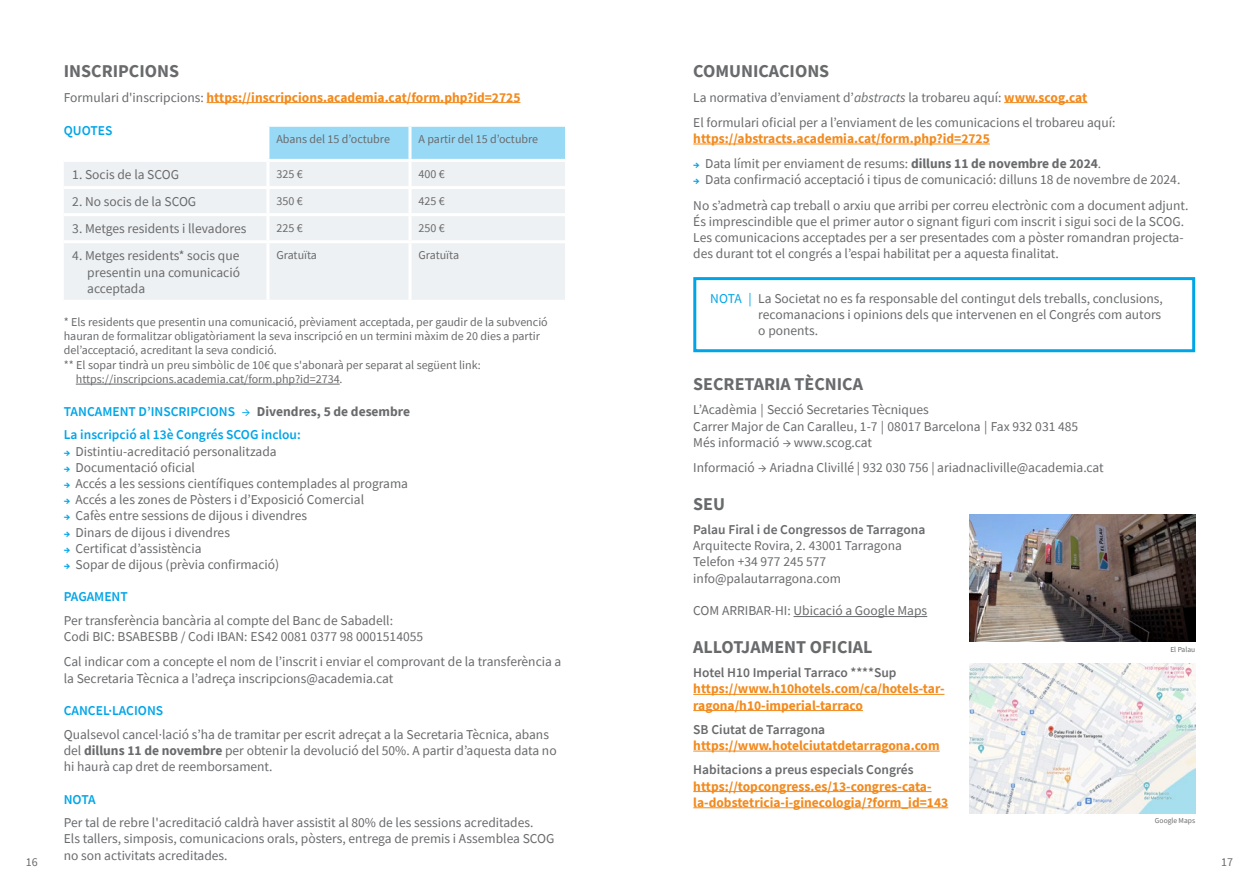
<style>
.page{position:relative;width:1259px;height:893px;background:#fff}
.page>*{position:absolute;margin:0;border:0;box-sizing:border-box;transform-origin:0 0}
.Títol_1{font:700 18px "Source Sans Pro";color:#696a6c}
.Text_base{font:13.5px/16.2px "Source Sans Pro";color:#696a6c}
.Text_base-2{font:700 13.5px/16.2px "Source Sans Pro";color:#f28a1d}
.Text_base-3{font:600 13.5px "Source Sans Pro";color:#696a6c}
.Text_base-4{font:600 13.5px "Source Sans Pro";color:#00a5e8}
.Text_base-5{font:12px/14.4px "Source Sans Pro";color:#696a6c}
.Text_base-6{font:7.5px "Source Sans Pro";color:#696a6c}
.s1{font-weight:400;color:#696a6c}
.s2{font-weight:400}
.s3{font-weight:700;color:#696a6c}
.s4{font-weight:700;font-size:10.5px;color:#00a5e8}
.s5{font-weight:700}
.s6{font-style:italic}
.s7{font-weight:700;color:#f28a1d}
.s8{color:#00a5e8}
</style>
<div class="page">
<hr style="left:207px;top:102px;width:313px;height:1px;background:#f28a1d">
<hr style="left:76px;top:384px;width:264px;height:1px;background:#696a6c">
<div style="left:269px;top:127px;width:296px;height:32px;background:#98d9f6"></div>
<div style="left:64px;top:162px;width:501px;height:138px;background:#eef1f3"></div>
<hr style="left:408px;top:127px;width:3px;height:32px;background:#fff">
<hr style="left:408px;top:162px;width:3px;height:24px;background:#fff">
<hr style="left:268px;top:186px;width:142px;height:3px;background:#fff">
<hr style="left:410px;top:186px;width:155px;height:3px;background:#fff">
<hr style="left:408px;top:189px;width:3px;height:24px;background:#fff">
<hr style="left:268px;top:213px;width:142px;height:3px;background:#fff">
<hr style="left:410px;top:213px;width:155px;height:3px;background:#fff">
<hr style="left:408px;top:216px;width:3px;height:24px;background:#fff">
<hr style="left:268px;top:240px;width:142px;height:3px;background:#fff">
<hr style="left:410px;top:240px;width:155px;height:3px;background:#fff">
<hr style="left:408px;top:243px;width:3px;height:57px;background:#fff">
<hr style="left:266px;top:162px;width:3px;height:24px;background:#fff">
<hr style="left:64px;top:186px;width:204px;height:3px;background:#fff">
<hr style="left:266px;top:189px;width:3px;height:24px;background:#fff">
<hr style="left:64px;top:213px;width:204px;height:3px;background:#fff">
<hr style="left:266px;top:216px;width:3px;height:24px;background:#fff">
<hr style="left:64px;top:240px;width:204px;height:3px;background:#fff">
<hr style="left:266px;top:243px;width:3px;height:57px;background:#fff">
<hr style="left:1004px;top:102px;width:83px;height:1px;background:#f28a1d">
<hr style="left:693px;top:144px;width:297px;height:1px;background:#f28a1d">
<hr style="left:793px;top:616px;width:134px;height:1px;background:#696a6c">
<hr style="left:693px;top:694px;width:251px;height:1px;background:#f28a1d">
<hr style="left:693px;top:710px;width:170px;height:1px;background:#f28a1d">
<hr style="left:693px;top:751px;width:246px;height:1px;background:#f28a1d">
<hr style="left:693px;top:791px;width:238px;height:1px;background:#f28a1d">
<hr style="left:693px;top:807px;width:255px;height:1px;background:#f28a1d">
<div style="left:693px;top:277px;width:502px;height:75px;border:3px solid #00a5e8"></div>
<img style="left:969px;top:514px;width:226px;height:128px">
<img style="left:969px;top:663px;width:226px;height:151px">
<p class="Títol_1" style="left:64px;top:59px;width:117px">INSCRIPCIONS</p>
<p class="Text_base-2" style="left:64px;top:89px;width:458px"><span class="s1">Formulari d'inscripcions:</span> https://inscripcions.academia.cat/form.php?id=2725</p>
<p class="Text_base-4" style="left:64px;top:122px;width:50px">QUOTES</p>
<p class="Text_base-5" style="left:276px;top:132px;width:115px">Abans del 15 d’octubre</p>
<p class="Text_base-5" style="left:418px;top:132px;width:121px">A partir del 15 d’octubre</p>
<p class="Text_base" style="left:72px;top:166px;width:108px">1. Socis de la SCOG</p>
<p class="Text_base-5" style="left:276px;top:167px;width:28px">325 €</p>
<p class="Text_base-5" style="left:418px;top:167px;width:28px">400 €</p>
<p class="Text_base" style="left:72px;top:193px;width:125px">2. No socis de la SCOG</p>
<p class="Text_base-5" style="left:276px;top:194px;width:28px">350 €</p>
<p class="Text_base-5" style="left:418px;top:194px;width:28px">425 €</p>
<p class="Text_base" style="left:72px;top:221px;width:176px">3. Metges residents i llevadores</p>
<p class="Text_base-5" style="left:276px;top:221px;width:28px">225 €</p>
<p class="Text_base-5" style="left:418px;top:221px;width:28px">250 €</p>
<p class="Text_base" style="left:87px;top:248px;width:154px;text-align:justify;text-indent:-15px">4. Metges residents* socis que presentin una comunicació acceptada</p>
<p class="Text_base-5" style="left:276px;top:248px;width:42px">Gratuïta</p>
<p class="Text_base-5" style="left:418px;top:248px;width:42px">Gratuïta</p>
<p class="Text_base-5" style="left:64px;top:314px;width:485px">* Els residents que presentin una comunicació, prèviament acceptada, per gaudir de la subvenció hauran de formalitzar obligatòriament la seva inscripció en un termini màxim de 20 dies a partir del’acceptació, acreditant la seva condició.</p>
<p class="Text_base-5" style="left:76px;top:358px;width:406px;text-indent:-12px">** El sopar tindrà un preu simbòlic de 10€ que s'abonarà per separat al següent link: https://inscripcions.academia.cat/form.php?id=2734.</p>
<p class="Text_base-4" style="left:64px;top:402px;width:348px">TANCAMENT D’INSCRIPCIONS <span class="s2">→</span> <span class="s3">Divendres, 5 de desembre</span></p>
<p class="Text_base-4" style="left:64px;top:426px;width:239px">La inscripció al 13è Congrés SCOG inclou:</p>
<p class="Text_base" style="left:64px;top:443px;width:214px"><span class="s4">→</span> Distintiu-acreditació personalitzada</p>
<p class="Text_base" style="left:64px;top:459px;width:133px"><span class="s4">→</span> Documentació oficial</p>
<p class="Text_base" style="left:64px;top:475px;width:346px"><span class="s4">→</span> Accés a les sessions científiques contemplades al programa</p>
<p class="Text_base" style="left:64px;top:491px;width:302px"><span class="s4">→</span> Accés a les zones de Pòsters i d’Exposició Comercial</p>
<p class="Text_base" style="left:64px;top:508px;width:245px"><span class="s4">→</span> Cafès entre sessions de dijous i divendres</p>
<p class="Text_base" style="left:64px;top:524px;width:168px"><span class="s4">→</span> Dinars de dijous i divendres</p>
<p class="Text_base" style="left:64px;top:540px;width:139px"><span class="s4">→</span> Certificat d’assistència</p>
<p class="Text_base" style="left:64px;top:556px;width:217px"><span class="s4">→</span> Sopar de dijous (prèvia confirmació)</p>
<p class="Text_base-4" style="left:64px;top:588px;width:66px">PAGAMENT</p>
<p class="Text_base" style="left:64px;top:612px;width:331px">Per transferència bancària al compte del Banc de Sabadell:</p>
<p class="Text_base" style="left:64px;top:629px;width:361px">Codi BIC: BSABESBB / Codi IBAN: ES42 0081 0377 98 0001514055</p>
<p class="Text_base" style="left:64px;top:654px;width:499px">Cal indicar com a concepte el nom de l’inscrit i enviar el comprovant de la transferència a la Secretaria Tècnica a l’adreça inscripcions@academia.cat</p>
<p class="Text_base-4" style="left:64px;top:702px;width:101px">CANCEL·LACIONS</p>
<p class="Text_base" style="left:64px;top:726px;width:494px">Qualsevol cancel·lació s’ha de tramitar per escrit adreçat a la Secretaria Tècnica, abans del <span class="s5">dilluns 11 de novembre</span> per obtenir la devolució del 50%. A partir d’aquesta data no hi haurà cap dret de reemborsament.</p>
<p class="Text_base-4" style="left:64px;top:790px;width:33px">NOTA</p>
<p class="Text_base" style="left:64px;top:815px;width:471px">Per tal de rebre l'acreditació caldrà haver assistit al 80% de les sessions acreditades.</p>
<p class="Text_base" style="left:64px;top:831px;width:492px">Els tallers, simposis, comunicacions orals, pòsters, entrega de premis i Assemblea SCOG no son activitats acreditades.</p>
<p class="Títol_1" style="left:693px;top:59px;width:137px">COMUNICACIONS</p>
<p class="Text_base" style="left:693px;top:89px;width:395px">La normativa d’enviament d’<span class="s6">abstracts</span> la trobareu aquí: <span class="s7">www.scog.cat</span></p>
<p class="Text_base" style="left:693px;top:114px;width:424px">El formulari oficial per a l’enviament de les comunicacions el trobareu aquí: <span class="s7">https://abstracts.academia.cat/form.php?id=2725</span></p>
<p class="Text_base" style="left:693px;top:156px;width:409px"><span class="s4">→</span> Data límit per enviament de resums: <span class="s5">dilluns 11 de novembre de 2024</span>.</p>
<p class="Text_base" style="left:693px;top:172px;width:488px"><span class="s4">→</span> Data confirmació acceptació i tipus de comunicació: dilluns 18 de novembre de 2024.</p>
<p class="Text_base" style="left:693px;top:197px;width:497px">No s’admetrà cap treball o arxiu que arribi per correu electrònic com a document adjunt.</p>
<p class="Text_base" style="left:693px;top:213px;width:492px">És imprescindible que el primer autor o signant figuri com inscrit i sigui soci de la SCOG.</p>
<p class="Text_base" style="left:693px;top:229px;width:492px">Les comunicacions acceptades per a ser presentades com a pòster romandran projecta&shy;des durant tot el congrés a l’espai habilitat per a aquesta finalitat.</p>
<p class="Text_base" style="left:758px;top:290px;width:406px;text-indent:-48px"><span class="s8">NOTA |</span> La Societat no es fa responsable del contingut dels treballs, conclusions, recomanacions i opinions dels que intervenen en el Congrés com autors o ponents.</p>
<p class="Títol_1" style="left:693px;top:372px;width:171px">SECRETARIA TÈCNICA</p>
<p class="Text_base" style="left:693px;top:402px;width:237px">L’Acadèmia | Secció Secretaries Tècniques</p>
<p class="Text_base" style="left:693px;top:418px;width:386px">Carrer Major de Can Caralleu, 1-7 | 08017 Barcelona | Fax 932 031 485</p>
<p class="Text_base" style="left:693px;top:434px;width:180px">Més informació → www.scog.cat</p>
<p class="Text_base" style="left:693px;top:459px;width:412px">Informació → Ariadna Clivillé | 932 030 756 | ariadnacliville@academia.cat</p>
<p class="Títol_1" style="left:693px;top:492px;width:33px">SEU</p>
<p class="Text_base-3" style="left:693px;top:521px;width:233px">Palau Firal i de Congressos de Tarragona</p>
<p class="Text_base" style="left:693px;top:538px;width:210px">Arquitecte Rovira, 2. 43001 Tarragona</p>
<p class="Text_base" style="left:693px;top:554px;width:135px">Telefon +34 977 245 577</p>
<p class="Text_base" style="left:693px;top:570px;width:149px">info@palautarragona.com</p>
<p class="Text_base" style="left:693px;top:602px;width:235px">COM ARRIBAR-HI: Ubicació a Google Maps</p>
<p class="Títol_1" style="left:693px;top:635px;width:181px">ALLOTJAMENT OFICIAL</p>
<p class="Text_base-3" style="left:693px;top:664px;width:205px">Hotel H10 Imperial Tarraco ****Sup</p>
<p class="Text_base-2" style="left:693px;top:681px;width:253px">https://www.h10hotels.com/ca/hotels-tar&shy;ragona/h10-imperial-tarraco</p>
<p class="Text_base-3" style="left:693px;top:720px;width:133px">SB Ciutat de Tarragona</p>
<p class="Text_base-2" style="left:693px;top:737px;width:248px">https://www.hotelciutatdetarragona.com</p>
<p class="Text_base-3" style="left:693px;top:761px;width:222px">Habitacions a preus especials Congrés</p>
<p class="Text_base-2" style="left:693px;top:778px;width:256px">https://topcongress.es/13-congres-cata&shy;la-dobstetricia-i-ginecologia/?form_id=143</p>
<p class="Text_base-6" style="left:1170px;top:645px;width:26px">El Palau</p>
<p class="Text_base-6" style="left:1155px;top:815px;width:42px">Google Maps</p>
<p class="Text_base-5" style="left:26px;top:854px;width:13px">16</p>
<p class="Text_base-5" style="left:1221px;top:854px;width:13px">17</p>
</div>
